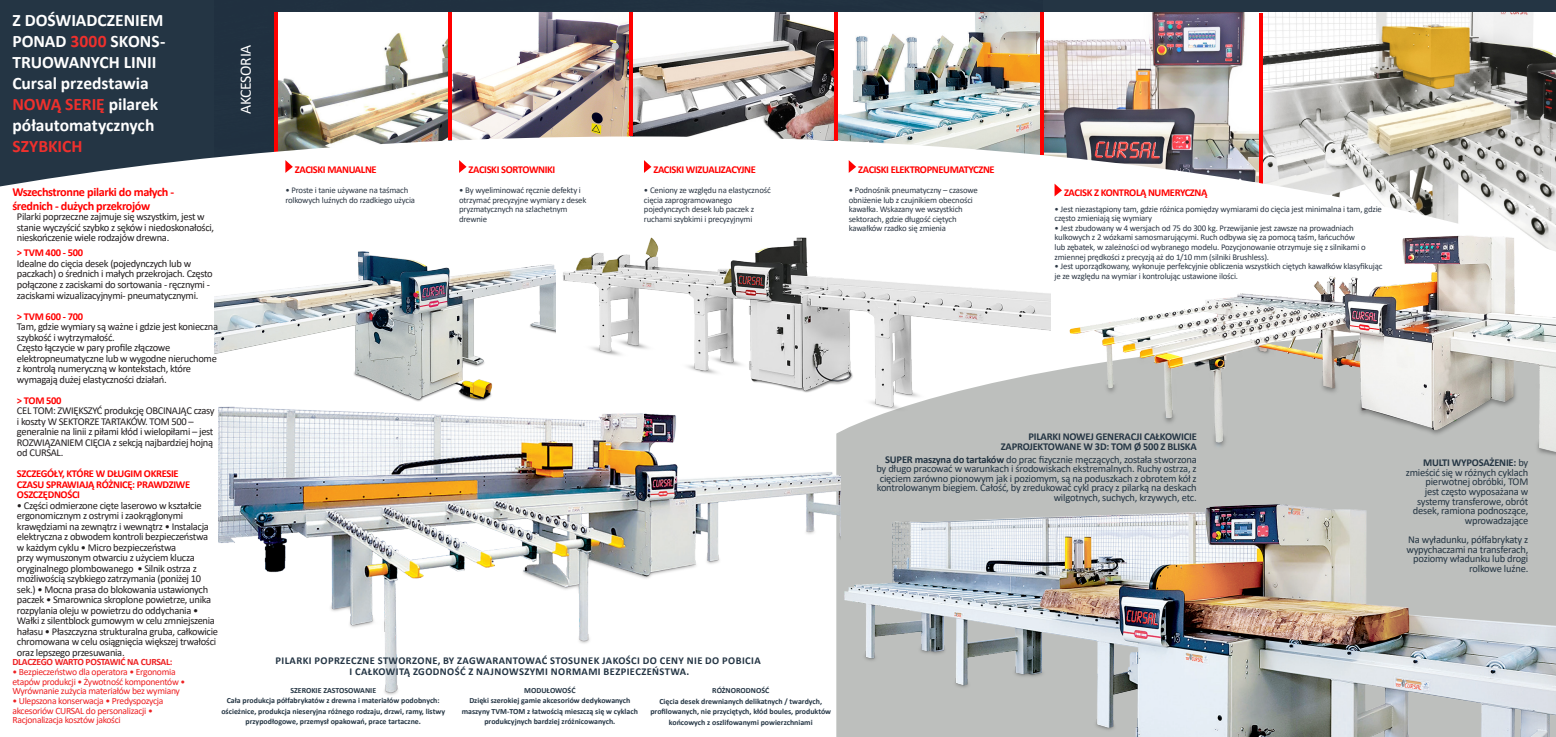
<style>
.page{position:relative;width:1556px;height:737px;background:#fff}
.page>*{position:absolute;margin:0;border:0;box-sizing:border-box;transform-origin:0 0}
.t1{font:700 17.5px/21px "Calibri";letter-spacing:-.005em;color:#fff}
.t2{font:15.75px "Calibri";letter-spacing:-.02em;color:#fff}
.t3{font:700 12.25px/14px "Calibri";letter-spacing:-.03em;color:#f00}
.t4{font:10.5px/10.5px "Calibri";letter-spacing:-.03em;color:#231f20}
.t5{font:10.5px/9.6px "Calibri";letter-spacing:-.02em;color:#243543;text-align:right}
.t6{font:700 10.5px/10.5px "Calibri";letter-spacing:-.035em;color:#f00}
.t7{font:700 10.5px "Calibri";letter-spacing:.04em;color:#243544}
.t8{font:700 10.5px "Calibri";letter-spacing:-.02em;color:#243543}
.t9{font:9.62px/9.6px "Calibri";letter-spacing:-.03em;color:#ee2123}
.t10{font:700 9.62px "Calibri";letter-spacing:-.03em;color:#ee2123}
.t11{font:8.75px/9.6px "Calibri";letter-spacing:-.02em;color:#2d3845}
.t12{font:700 7.88px/10.5px "Calibri";color:#243544;text-align:center}
.t13{font:700 7.88px/10.5px "Calibri";color:#243543;text-align:center}
.s1{color:#ee302d}
.s2{font-weight:700}
</style>
<div class="page">
<div style="left:0;top:0;width:1555px;height:210px;background:#243544"></div>
<img style="left:838px;top:12px;width:202px;height:124px">
<img style="left:632px;top:12px;width:202px;height:124px">
<img style="left:452px;top:12px;width:177px;height:124px">
<hr style="left:834px;top:12px;width:4px;height:143px;background:#f00">
<hr style="left:274px;top:12px;width:4px;height:143px;background:#f00">
<img style="left:279px;top:12px;width:169px;height:124px">
<img style="left:1262px;top:13px;width:293px;height:123px">
<img style="left:1044px;top:12px;width:216px;height:124px">
<hr style="left:1259px;top:13px;width:3px;height:176px;background:#f00">
<svg style="left:0;top:136px;width:1555px;height:190px;fill:#fff"></svg>
<hr style="left:448px;top:12px;width:4px;height:128px;background:#f00">
<hr style="left:629px;top:12px;width:3px;height:124px;background:#f00">
<hr style="left:1040px;top:12px;width:4px;height:143px;background:#f00">
<img style="left:843px;top:400px;width:712px;height:337px">
<img style="left:547px;top:237px;width:503px;height:180px">
<img style="left:214px;top:246px;width:341px;height:108px">
<img style="left:1057px;top:179px;width:498px;height:298px">
<img style="left:218px;top:283px;width:622px;height:418px">
<svg style="left:285px;top:160px;width:8px;height:13px"></svg>
<svg style="left:459px;top:160px;width:7px;height:13px"></svg>
<svg style="left:644px;top:160px;width:7px;height:13px"></svg>
<svg style="left:848px;top:160px;width:8px;height:13px"></svg>
<svg style="left:1054px;top:184px;width:7px;height:12px"></svg>
<p class="t1" style="left:12px;top:9px;width:154px">Z DOŚWIADCZENIEM<br>PONAD <span class="s1">3000</span> SKONS-<br>TRUOWANYCH LINII<br>Cursal przedstawia<br><span class="s1">NOWĄ SERIĘ</span> pilarek półautomatycznych<br><span class="s1">SZYBKICH</span></p>
<p class="t2" style="left:235px;top:114px;width:71px;rotate:-90deg">AKCESORIA</p>
<p class="t6" style="left:295px;top:164px;width:83px">ZACISKI MANUALNE</p>
<p class="t6" style="left:468px;top:164px;width:88px">ZACISKI SORTOWNIKI</p>
<p class="t6" style="left:653px;top:164px;width:104px">ZACISKI WIZUALIZACYJNE</p>
<p class="t6" style="left:858px;top:164px;width:138px">ZACISKI ELEKTROPNEUMATYCZNE</p>
<p class="t11" style="left:285px;top:185px;width:131px">• Proste i tanie używane na taśmach rolkowych luźnych do rzadkiego użycia</p>
<p class="t11" style="left:848px;top:185px;width:131px">• Podnośnik pneumatyczny – czasowe obniżenie lub z czujnikiem obecności kawałka. Wskazany we wszystkich sektorach, gdzie długość ciętych kawałków rzadko się zmienia</p>
<p class="t11" style="left:459px;top:185px;width:129px">• By wyeliminować ręcznie defekty i otrzymać precyzyjne wymiary z desek pryzmatycznych na szlachetnym drewnie</p>
<p class="t11" style="left:644px;top:185px;width:128px">• Ceniony ze względu na elastyczność cięcia zaprogramowanego pojedynczych desek lub paczek z ruchami szybkimi i precyzyjnymi</p>
<p class="t3" style="left:12px;top:184px;width:163px">Wszechstronne pilarki do małych - średnich - dużych przekrojów</p>
<p class="t6" style="left:1063px;top:187px;width:145px">ZACISK Z KONTROLĄ NUMERYCZNĄ</p>
<p class="t11" style="left:1054px;top:204px;width:329px">• Jest niezastąpiony tam, gdzie różnica pomiędzy wymiarami do cięcia jest minimalna i tam, gdzie często zmieniają się wymiary</p>
<p class="t11" style="left:1054px;top:223px;width:312px">• Jest zbudowany w 4 wersjach od 75 do 300 kg. Przewijanie jest zawsze na prowadniach kulkowych z 2 wózkami samosmarującymi. Ruch odbywa się za pomocą taśm, łańcuchów lub zębatek, w zależności od wybranego modelu. Pozycjonowanie otrzymuje się z silnikami o zmiennej prędkości z precyzją aż do 1/10 mm (silniki Brushless).</p>
<p class="t11" style="left:1054px;top:261px;width:329px">• Jest uporządkowany, wykonuje perfekcyjnie obliczenia wszystkich ciętych kawałków klasyfikując je ze względu na wymiar i kontrolując ustawione ilości.</p>
<p class="t4" style="left:17px;top:211px;width:199px">Pilarki poprzeczne zajmuje się wszystkim, jest w stanie wyczyścić szybko z sęków i niedoskonałości, nieskończenie wiele rodzajów drewna.</p>
<p class="t6" style="left:17px;top:247px;width:68px">&gt; TVM 400 - 500</p>
<p class="t4" style="left:17px;top:258px;width:197px">Idealne do cięcia desek (pojedynczych lub w paczkach) o średnich i małych przekrojach. Często połączone z zaciskami do sortowania - ręcznymi - zaciskami wizualizacyjnymi- pneumatycznymi.</p>
<p class="t6" style="left:17px;top:310px;width:68px">&gt; TVM 600 - 700</p>
<p class="t4" style="left:17px;top:321px;width:203px">Tam, gdzie wymiary są ważne i gdzie jest konieczna szybkość i wytrzymałość.</p>
<p class="t4" style="left:17px;top:342px;width:201px">Często łączycie w pary profile złączowe elektropneumatyczne lub w wygodne nieruchome z kontrolą numeryczną w kontekstach, które wymagają dużej elastyczności działań.</p>
<p class="t6" style="left:17px;top:394px;width:46px">&gt; TOM 500</p>
<p class="t4" style="left:17px;top:405px;width:199px">CEL TOM: ZWIĘKSZYĆ produkcję OBCINAJĄC czasy i koszty W SEKTORZE TARTAKÓW. TOM 500 – generalnie na linii z piłami kłód i wielopiłami – jest ROZWIĄZANIEM CIĘCIA z sekcją najbardziej hojną od CURSAL.</p>
<p class="t6" style="left:17px;top:468px;width:175px">SZCZEGÓŁY, KTÓRE W DŁUGIM OKRESIE<br>CZASU SPRAWIAJĄ RÓŻNICĘ: PRAWDZIWE<br>OSZCZĘDNOŚCI</p>
<p class="t4" style="left:17px;top:499px;width:203px">• Części odmierzone cięte laserowo w kształcie ergonomicznym z ostrymi i zaokrąglonymi krawędziami na zewnątrz i wewnątrz • Instalacja elektryczna z obwodem kontroli bezpieczeństwa w każdym cyklu • Micro bezpieczeństwa<br>przy wymuszonym otwarciu z użyciem klucza oryginalnego plombowanego • Silnik ostrza z możliwością szybkiego zatrzymania (poniżej 10 sek.) • Mocna prasa do blokowania ustawionych paczek • Smarownica skroplone powietrze, unika rozpylania oleju w powietrzu do oddychania • Wałki z silentblock gumowym w celu zmniejszenia hałasu • Płaszczyzna strukturalna gruba, całkowicie chromowana w celu osiągnięcia większej trwałości oraz lepszego przesuwania.</p>
<p class="t10" style="left:12px;top:655px;width:162px">DLACZEGO WARTO POSTAWIĆ NA CURSAL:</p>
<p class="t9" style="left:12px;top:666px;width:174px">• Bezpieczeństwo dla operatora • Ergonomia etapów produkcji • Żywotność komponentów •<br>Wyrównanie zużycia materiałów bez wymiany</p>
<p class="t9" style="left:12px;top:695px;width:153px">• Ulepszona konserwacja • Predyspozycja akcesoriów CURSAL do personalizacji •<br>Racjonalizacja kosztów jakości</p>
<p class="t8" style="left:1028px;top:429px;width:170px">PILARKI NOWEJ GENERACJI CAŁKOWICIE</p>
<p class="t8" style="left:1000px;top:439px;width:197px">ZAPROJEKTOWANE W 3D: TOM Ø 500 Z BLISKA</p>
<p class="t5" style="left:876px;top:454px;width:322px"><span class="s2">SUPER maszyna do tartaków</span> do prac fizycznie męczących, została stworzona by długo pracować w warunkach i środowiskach ekstremalnych. Ruchy ostrza, z cięciem zarówno pionowym jak i poziomym, są na poduszkach z obrotem kół z kontrolowanym biegiem. Całość, by zredukować cykl pracy z pilarką na deskach wilgotnych, suchych, krzywych, etc.</p>
<p class="t7" style="left:275px;top:653px;width:486px">PILARKI POPRZECZNE STWORZONE, BY ZAGWARANTOWAĆ STOSUNEK JAKOŚCI DO CENY NIE DO POBICIA</p>
<p class="t7" style="left:349px;top:664px;width:341px">I CAŁKOWITĄ ZGODNOŚĆ Z NAJNOWSZYMI NORMAMI BEZPIECZEŃSTWA.</p>
<p class="t12" style="left:524px;top:685px;width:53px">MODUŁOWOŚĆ</p>
<p class="t12" style="left:462px;top:695px;width:177px">Dzięki szerokiej gamie akcesoriów dedykowanych maszyny TVM-TOM z łatwością mieszczą się w cyklach produkcyjnych bardziej zróżnicowanych.</p>
<p class="t12" style="left:650px;top:685px;width:182px">RÓŻNORODNOŚĆ<br>Cięcia desek drewnianych delikatnych / twardych, profilowanych, nie przyciętych, kłód boules, produktów końcowych z oszlifowanymi powierzchniami</p>
<p class="t13" style="left:290px;top:685px;width:87px">SZEROKIE ZASTOSOWANIE</p>
<p class="t13" style="left:221px;top:695px;width:225px">Cała produkcja półfabrykatów z drewna i materiałów podobnych: ościeżnice, produkcja nieseryjna różnego rodzaju, drzwi, ramy, listwy przypodłogowe, przemysł opakowań, prace tartaczne.</p>
<p class="t5" style="left:1405px;top:457px;width:124px"><span class="s2">MULTI WYPOSAŻENIE:</span> by zmieścić się w różnych cyklach pierwotnej obróbki, TOM<br>jest często wyposażana w systemy transferowe, obrót desek, ramiona podnoszące, wprowadzające</p>
<p class="t5" style="left:1406px;top:534px;width:123px">Na wyładunku, półfabrykaty z wypychaczami na transferach, poziomy władunku lub drogi rolkowe luźne.</p>
</div>
